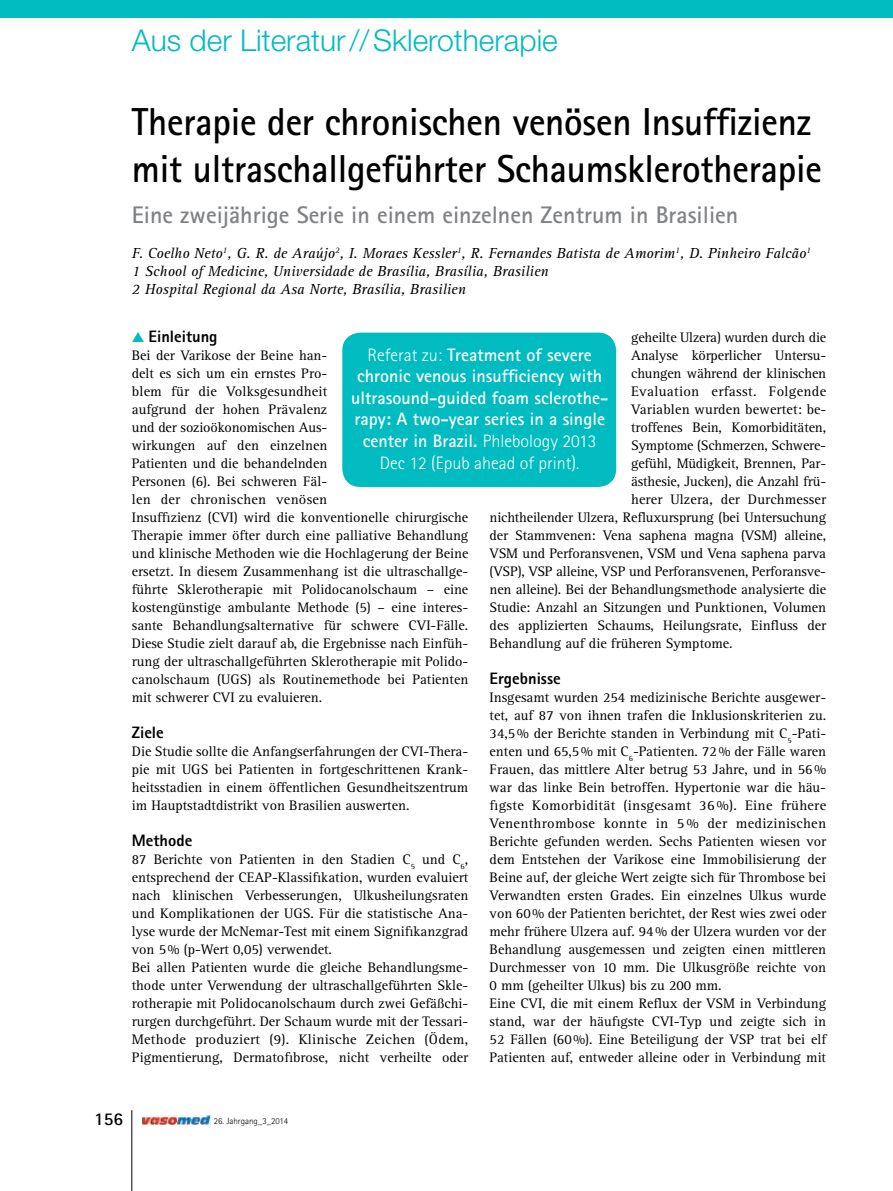
<style>
.page{position:relative;width:893px;height:1191px;background:#fff}
.page>*{position:absolute;margin:0;border:0;box-sizing:border-box;transform-origin:0 0}
.t1{font:700 39px/46.8px "Rotis Sans Serif Std";letter-spacing:-.005em;color:#000;scale:.95 1}
.t2{font:300 30px "Helvetica Neue LT Std";color:#00bbc0}
.t3{font:700 24px "Rotis Sans Serif Std";color:#808285}
.t4{font:700 18px/21.6px "Rotis Sans Serif Std";color:#fff;text-align:center}
.t5{font:700 18px "Rotis Sans Serif Std";color:#000}
.t6{font:800 16.5px "Rotis Sans Serif Std";color:#000}
.t7{font:italic 15px/18px "Rotis Serif Std";color:#000}
.t8{font:14.25px/18px "Rotis Serif Std";color:#000}
.t9{font:14.25px "Rotis Serif Std";letter-spacing:.02em;color:#000}
.t10{font:300 9px "Rotis Sans Serif Std";color:#000}
.s1{color:#00bbc0}
.s2{font-weight:300}
</style>
<div class="page">
<img style="left:142px;top:1115px;width:68px;height:9px">
<hr style="left:132px;top:1110px;width:1px;height:81px;background:#000">
<div style="left:0;top:0;width:893px;height:17px;background:#00bbc0"></div>
<div style="left:342px;top:333px;width:274px;height:154px;background:#00bbc0;border-radius:18px"></div>
<h2 class="t2" style="left:132px;top:22px;width:427px">Aus der Literatur//Sklerotherapie</h2>
<h1 class="t1" style="left:132px;top:98px;width:728px">Therapie der chronischen venösen Insuffizienz mit ultraschallgeführter Schaumsklerotherapie</h1>
<h3 class="t3" style="left:132px;top:199px;width:608px">Eine zweijährige Serie in einem einzelnen Zentrum in Brasilien</h3>
<p class="t7" style="left:132px;top:244px;width:681px">F. Coelho Neto<sup>1</sup>, G. R. de Araújo<sup>2</sup>, I. Moraes Kessler<sup>1</sup>, R. Fernandes Batista de Amorim<sup>1</sup>, D. Pinheiro Falcão<sup>1<br></sup>1 School of Medicine, Universidade de Brasília, Brasília, Brasilien<br>2 Hospital Regional da Asa Norte, Brasília, Brasilien</p>
<p class="t6" style="left:132px;top:326px;width:87px"><span class="s1">▲</span> Einleitung</p>
<p class="t8" style="left:132px;top:347px;width:338px">Bei der Varikose der Beine han-<br>delt es sich um ein ernstes Pro-<br>blem für die Volksgesundheit<br>aufgrund der hohen Prävalenz<br>und der sozioökonomischen Aus--<br>wirkungen auf den einzelnen<br>Patienten und die behandelnden<br>Personen (6). Bei schweren Fäl-<br>len der chronischen venösen<br>Insuffizienz (CVI) wird die konventionelle chirurgische Therapie immer öfter durch eine palliative Behandlung und klinische Methoden wie die Hochlagerung der Beine ersetzt. In diesem Zusammenhang ist die ultraschallge&shy;führte Sklerotherapie mit Polidocanolschaum – eine kostengünstige ambulante Methode (5) – eine interes&shy;sante Behandlungsalternative für schwere CVI-Fälle.<br>Diese Studie zielt darauf ab, die Ergebnisse nach Einfüh&shy;rung der ultraschallgeführten Sklerotherapie mit Polido&shy;canolschaum (UGS) als Routinemethode bei Patienten mit schwerer CVI zu evaluieren.</p>
<p class="t6" style="left:132px;top:722px;width:34px">Ziele</p>
<p class="t8" style="left:132px;top:743px;width:338px;text-align:justify">Die Studie sollte die Anfangserfahrungen der CVI-Thera&shy;pie mit UGS bei Patienten in fortgeschrittenen Krank&shy;heitsstadien in einem öffentlichen Gesundheitszentrum im Hauptstadtdistrikt von Brasilien auswerten.</p>
<p class="t6" style="left:132px;top:830px;width:62px">Methode</p>
<p class="t8" style="left:132px;top:851px;width:338px">87 Berichte von Patienten in den Stadien C<sub>5</sub> und C<sub>6</sub>, entsprechend der CEAP-Klassifikation, wurden evaluiert nach klinischen Verbesserungen, Ulkusheilungsraten und Komplikationen der UGS. Für die statistische Ana&shy;lyse wurde der McNemar-Test mit einem Signifikanzgrad von 5% (p-Wert 0,05) verwendet.<br>Bei allen Patienten wurde die gleiche Behandlungsme&shy;thode unter Verwendung der ultraschallgeführten Skle&shy;rotherapie mit Polidocanolschaum durch zwei Gefäßchi&shy;rurgen durchgeführt. Der Schaum wurde mit der Tessari-Methode produziert (9). Klinische Zeichen (Ödem, Pigmentierung, Dermatofibrose, nicht verheilte oder</p>
<p class="t8" style="left:631px;top:329px;width:196px">geheilte Ulzera) wurden durch die</p>
<p class="t8" style="left:631px;top:347px;width:196px">Analyse körperlicher Untersu-</p>
<p class="t8" style="left:631px;top:365px;width:196px">chungen während der klinischen</p>
<p class="t9" style="left:631px;top:383px;width:196px">Evaluation erfasst. Folgende</p>
<p class="t8" style="left:631px;top:401px;width:193px">Variablen wurden bewertet: be--</p>
<p class="t8" style="left:631px;top:419px;width:196px">troffenes Bein, Komorbiditäten,</p>
<p class="t8" style="left:631px;top:437px;width:196px">Symptome (Schmerzen, Schwere-</p>
<p class="t8" style="left:631px;top:455px;width:196px">gefühl, Müdigkeit, Brennen, Par-</p>
<p class="t8" style="left:631px;top:473px;width:196px">ästhesie, Jucken), die Anzahl frü-</p>
<p class="t8" style="left:631px;top:491px;width:196px">herer Ulzera, der Durchmesser</p>
<p class="t8" style="left:490px;top:509px;width:338px">nichtheilender Ulzera, Refluxursprung (bei Untersuchung</p>
<p class="t8" style="left:490px;top:527px;width:338px">der Stammvenen: Vena saphena magna (VSM) alleine,</p>
<p class="t8" style="left:490px;top:545px;width:338px">VSM und Perforansvenen, VSM und Vena saphena parva</p>
<p class="t8" style="left:490px;top:563px;width:338px">(VSP), VSP alleine, VSP und Perforansvenen, Perforansve-</p>
<p class="t8" style="left:490px;top:581px;width:338px">nen alleine). Bei der Behandlungsmethode analysierte die</p>
<p class="t8" style="left:490px;top:599px;width:338px">Studie: Anzahl an Sitzungen und Punktionen, Volumen</p>
<p class="t8" style="left:490px;top:617px;width:338px">des applizierten Schaums, Heilungsrate, Einfluss der</p>
<p class="t8" style="left:490px;top:635px;width:245px">Behandlung auf die früheren Symptome.</p>
<p class="t6" style="left:490px;top:668px;width:73px">Ergebnisse</p>
<p class="t8" style="left:490px;top:689px;width:338px">Insgesamt wurden 254 medizinische Berichte ausgewer&shy;tet, auf 87 von ihnen trafen die Inklusionskriterien zu.<br>34,5% der Berichte standen in Verbindung mit C<sub>5</sub>-Pati&shy;enten und 65,5% mit C<sub>6</sub>-Patienten. 72% der Fälle waren Frauen, das mittlere Alter betrug 53 Jahre, und in 56% war das linke Bein betroffen. Hypertonie war die häu&shy;figste Komorbidität (insgesamt 36 %). Eine frühere Venenthrombose konnte in 5 % der medizinischen Berichte gefunden werden. Sechs Patienten wiesen vor dem Entstehen der Varikose eine Immobilisierung der Beine auf, der gleiche Wert zeigte sich für Thrombose bei Verwandten ersten Grades. Ein einzelnes Ulkus wurde von 60% der Patienten berichtet, der Rest wies zwei oder mehr frühere Ulzera auf. 94% der Ulzera wurden vor der Behandlung ausgemessen und zeigten einen mittleren Durchmesser von 10 mm. Die Ulkusgröße reichte von 0 mm (geheilter Ulkus) bis zu 200 mm.<br>Eine CVI, die mit einem Reflux der VSM in Verbindung stand, war der häufigste CVI-Typ und zeigte sich in 52 Fällen (60%). Eine Beteiligung der VSP trat bei elf Patienten auf, entweder alleine oder in Verbindung mit</p>
<p class="t4" style="left:351px;top:343px;width:259px"><span class="s2">Referat zu:</span> Treatment of severe chronic venous insufficiency with ultrasound-guided foam sclerothe&shy;rapy: A two-year series in a single center in Brazil. <span class="s2">Phlebology 2013<br>Dec 12 (Epub ahead of print).</span></p>
<p class="t5" style="left:94px;top:1107px;width:30px">156</p>
<p class="t10" style="left:214px;top:1115px;width:76px">26. Jahrgang_3_2014</p>
</div>
